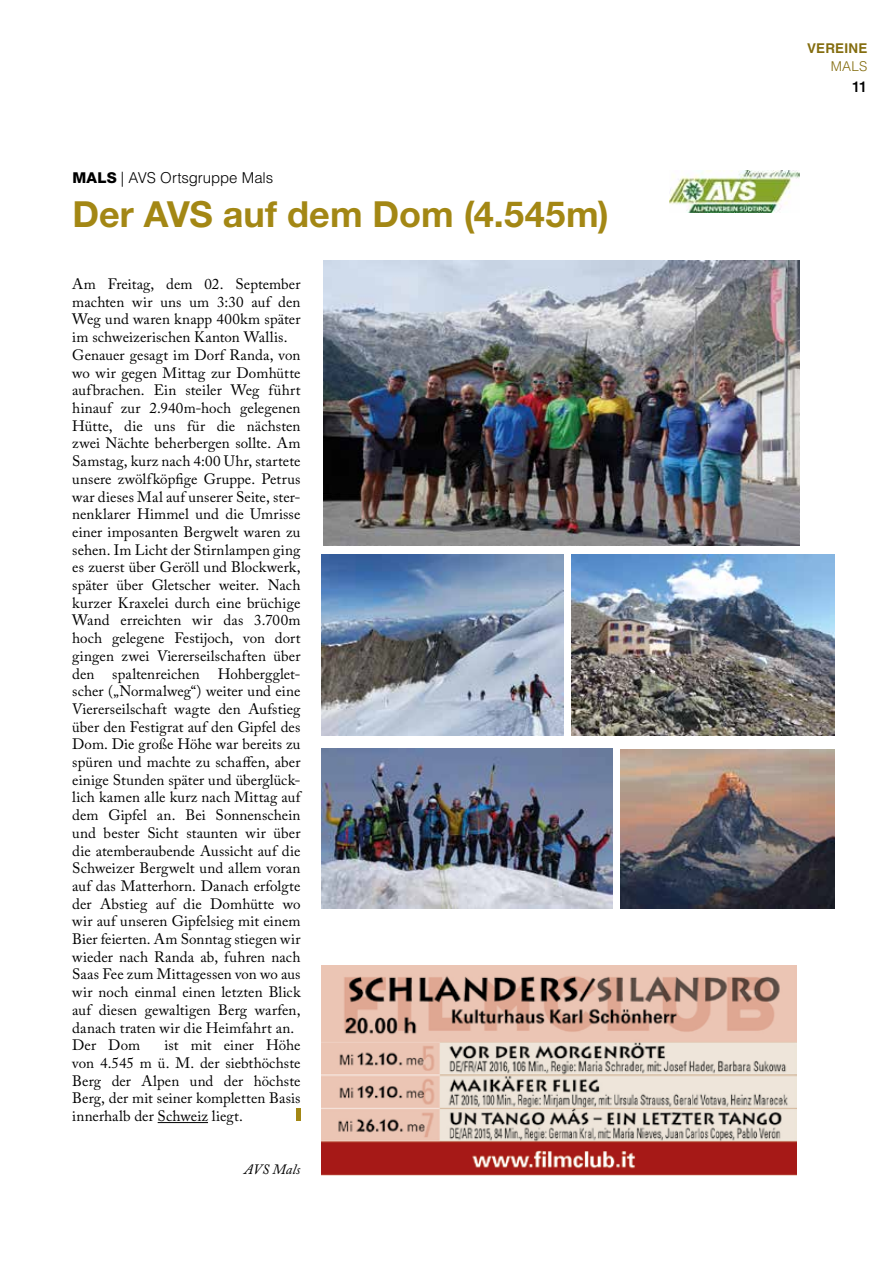
<style>
.page{position:relative;width:893px;height:1263px;background:#fff}
.page>*{position:absolute;margin:0;border:0;box-sizing:border-box;transform-origin:0 0}
.t1{font:700 36px "Helvetica Neue";color:#a38714}
.t2{font:15px/17.7px "Adobe Caslon Pro";letter-spacing:.005em;color:#000}
.t3{font:300 15px "Helvetica";letter-spacing:-.005em;color:#000}
.t4{font:500 15px "Helvetica Neue";color:#000}
.t5{font:italic 14.25px "Adobe Caslon Pro";letter-spacing:.005em;color:#000}
.t6{font:700 13.5px "Helvetica";letter-spacing:.015em;color:#846d0f}
.t7{font:300 13.5px "Helvetica";color:#846d0f}
.s1{font-family:"Helvetica Neue";font-weight:800}
</style>
<div class="page">
<hr style="left:158px;top:1122px;width:50px;height:1px;background:#000">
<hr style="left:296px;top:1108px;width:4px;height:13px;background:#a38714">
<img style="left:571px;top:555px;width:264px;height:181px">
<img style="left:323px;top:260px;width:476px;height:285px">
<img style="left:322px;top:749px;width:290px;height:159px">
<img style="left:621px;top:749px;width:214px;height:160px">
<img style="left:322px;top:555px;width:241px;height:181px">
<img style="left:670px;top:170px;width:129px;height:42px">
<img style="left:322px;top:965px;width:474px;height:211px">
<p class="t3" style="left:72px;top:168px;width:202px"><span class="s1">MALS</span> | AVS Ortsgruppe Mals</p>
<h1 class="t1" style="left:72px;top:192px;width:538px">Der AVS auf dem Dom (4.545m)</h1>
<p class="t2" style="left:72px;top:275px;width:230px">Am Freitag, dem 02. September machten wir uns um 3:30 auf den Weg und waren knapp 400km später im schweizerischen Kanton Wallis.<br>Genauer gesagt im Dorf Randa, von wo wir gegen Mittag zur Domhütte aufbrachen. Ein steiler Weg führt hinauf zur 2.940m-hoch gelegenen Hütte, die uns für die nächsten zwei Nächte beherbergen sollte. Am Samstag, kurz nach 4:00 Uhr, startete unsere zwölfköpfige Gruppe. Petrus war dieses Mal auf unserer Seite, ster&shy;nenklarer Himmel und die Umrisse einer imposanten Bergwelt waren zu sehen. Im Licht der Stirnlampen ging es zuerst über Geröll und Blockwerk, später über Gletscher weiter. Nach kurzer Kraxelei durch eine brüchige Wand erreichten wir das 3.700m hoch gelegene Festijoch, von dort gingen zwei Viererseilschaften über den spaltenreichen Hohbergglet&shy;scher („Normalweg“) weiter und eine Viererseilschaft wagte den Aufstieg über den Festigrat auf den Gipfel des Dom. Die große Höhe war bereits zu spüren und machte zu schaffen, aber einige Stunden später und überglück&shy;lich kamen alle kurz nach Mittag auf dem Gipfel an. Bei Sonnenschein und bester Sicht staunten wir über die atemberaubende Aussicht auf die Schweizer Bergwelt und allem voran auf das Matterhorn. Danach erfolgte der Abstieg auf die Domhütte wo wir auf unseren Gipfelsieg mit einem Bier feierten. Am Sonntag stiegen wir wieder nach Randa ab, fuhren nach Saas Fee zum Mittagessen von wo aus wir noch einmal einen letzten Blick auf diesen gewaltigen Berg warfen, danach traten wir die Heimfahrt an.<br>Der Dom</p>
<p class="t2" style="left:72px;top:1036px;width:230px;text-align:justify;text-indent:92px">ist mit einer Höhe von 4.545 m ü. M. der siebthöchste Berg der Alpen und der höchste Berg, der mit seiner kompletten Basis innerhalb der Schweiz liegt.</p>
<p class="t5" style="left:244px;top:1161px;width:58px">AVS Mals</p>
<p class="t6" style="left:807px;top:40px;width:62px">VEREINE</p>
<p class="t7" style="left:831px;top:58px;width:38px">MALS</p>
<p class="t4" style="left:852px;top:78px;width:17px">11</p>
</div>
